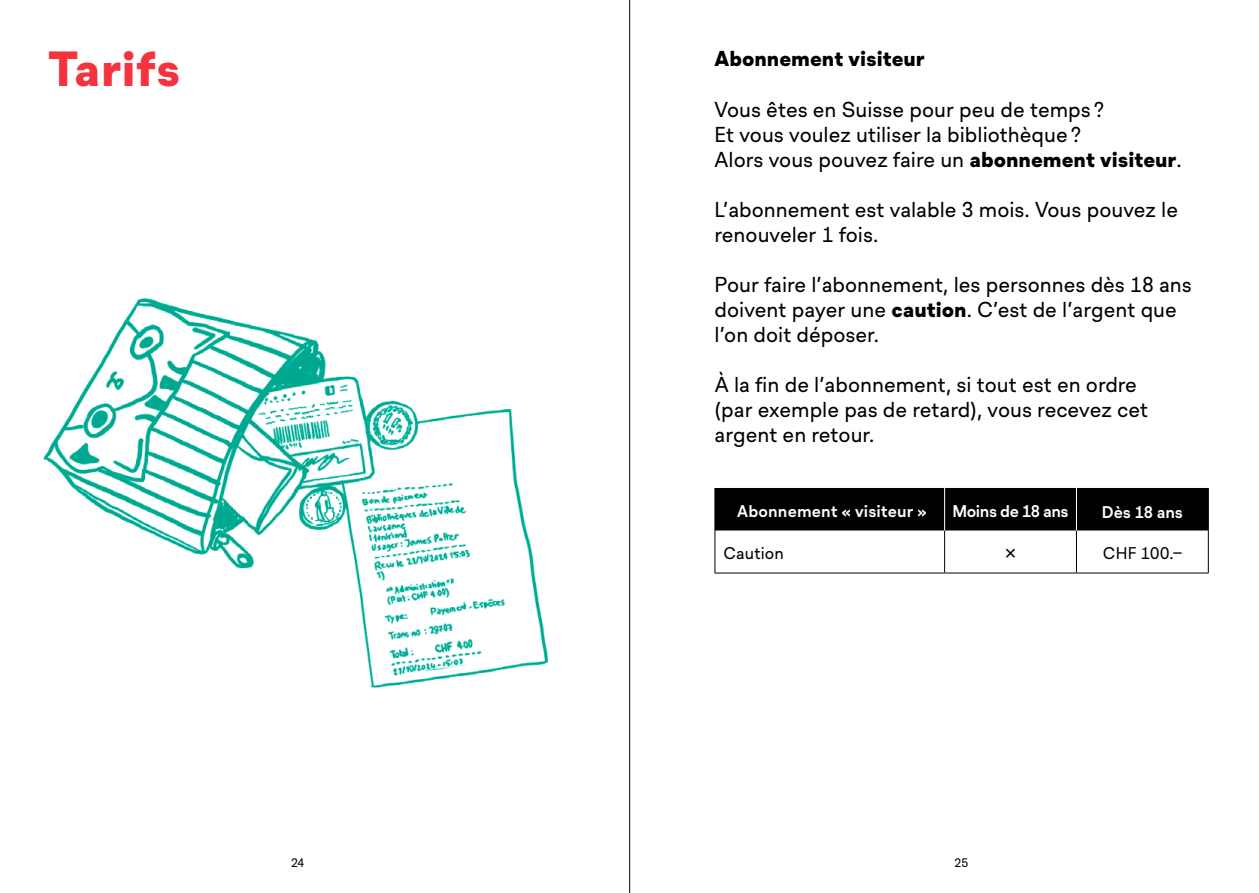
<style>
.page{position:relative;width:1259px;height:893px;background:#fff}
.page>*{position:absolute;margin:0;border:0;box-sizing:border-box;transform-origin:0 0}
.t1{font:900 48px "Lausanne";letter-spacing:.01em;color:#f4333f}
.t2{font:300 30px "Lausanne";color:#000}
.t3{font:21px/25px "Lausanne";color:#000}
.t4{font:900 21px "Lausanne";color:#000}
.t5{font:700 16.5px "Lausanne";letter-spacing:.01em;color:#fff}
.t6{font:16.5px "Lausanne";letter-spacing:.01em;color:#000}
.t7{font:700 16.5px "Lausanne";letter-spacing:-.03em;color:#fff}
.t8{font:12px "Lausanne";color:#000}
.s1{font-weight:900}
</style>
<div class="page">
<hr style="left:629px;top:0;width:1px;height:893px;background:#000">
<div style="left:715px;top:488px;width:493px;height:42px;background:#000"></div>
<hr style="left:714px;top:573px;width:230px;height:1px;background:#000">
<hr style="left:944px;top:573px;width:132px;height:1px;background:#000">
<hr style="left:1076px;top:573px;width:132px;height:1px;background:#000">
<hr style="left:944px;top:530px;width:1px;height:43px;background:#000">
<hr style="left:1076px;top:530px;width:1px;height:43px;background:#000">
<hr style="left:1208px;top:530px;width:1px;height:43px;background:#000">
<hr style="left:944px;top:488px;width:1px;height:42px;background:#fff">
<hr style="left:714px;top:530px;width:1px;height:43px;background:#000">
<hr style="left:714px;top:488px;width:1px;height:42px;background:#000">
<hr style="left:1076px;top:488px;width:1px;height:42px;background:#fff">
<hr style="left:1208px;top:488px;width:1px;height:42px;background:#000">
<img style="left:43px;top:297px;width:506px;height:391px">
<h1 class="t1" style="left:48px;top:34px;width:134px">Tarifs</h1>
<p class="t4" style="left:714px;top:44px;width:212px">Abonnement visiteur</p>
<p class="t3" style="left:714px;top:98px;width:469px">Vous êtes en Suisse pour peu de temps ?<br>Et vous voulez utiliser la bibliothèque ?<br>Alors vous pouvez faire un <span class="s1">abonnement visiteur</span>.</p>
<p class="t3" style="left:714px;top:198px;width:465px">L’abonnement est valable 3 mois. Vous pouvez le renouveler 1 fois.</p>
<p class="t3" style="left:714px;top:273px;width:479px">Pour faire l’abonnement, les personnes dès 18 ans doivent payer une <span class="s1">caution</span>. C’est de l’argent que l’on doit déposer.</p>
<p class="t3" style="left:714px;top:373px;width:435px">À la fin de l’abonnement, si tout est en ordre (par exemple pas de retard), vous recevez cet argent en retour.</p>
<p class="t5" style="left:737px;top:499px;width:191px">Abonnement « visiteur »</p>
<p class="t7" style="left:952px;top:499px;width:118px">Moins de 18 ans</p>
<p class="t5" style="left:1102px;top:501px;width:82px">Dès 18 ans</p>
<p class="t6" style="left:723px;top:542px;width:62px">Caution</p>
<h2 class="t2" style="left:1002px;top:531px;width:18px">×</h2>
<p class="t6" style="left:1103px;top:542px;width:80px">CHF 100.–</p>
<p class="t8" style="left:291px;top:854px;width:15px">24</p>
<p class="t8" style="left:954px;top:854px;width:15px">25</p>
</div>
